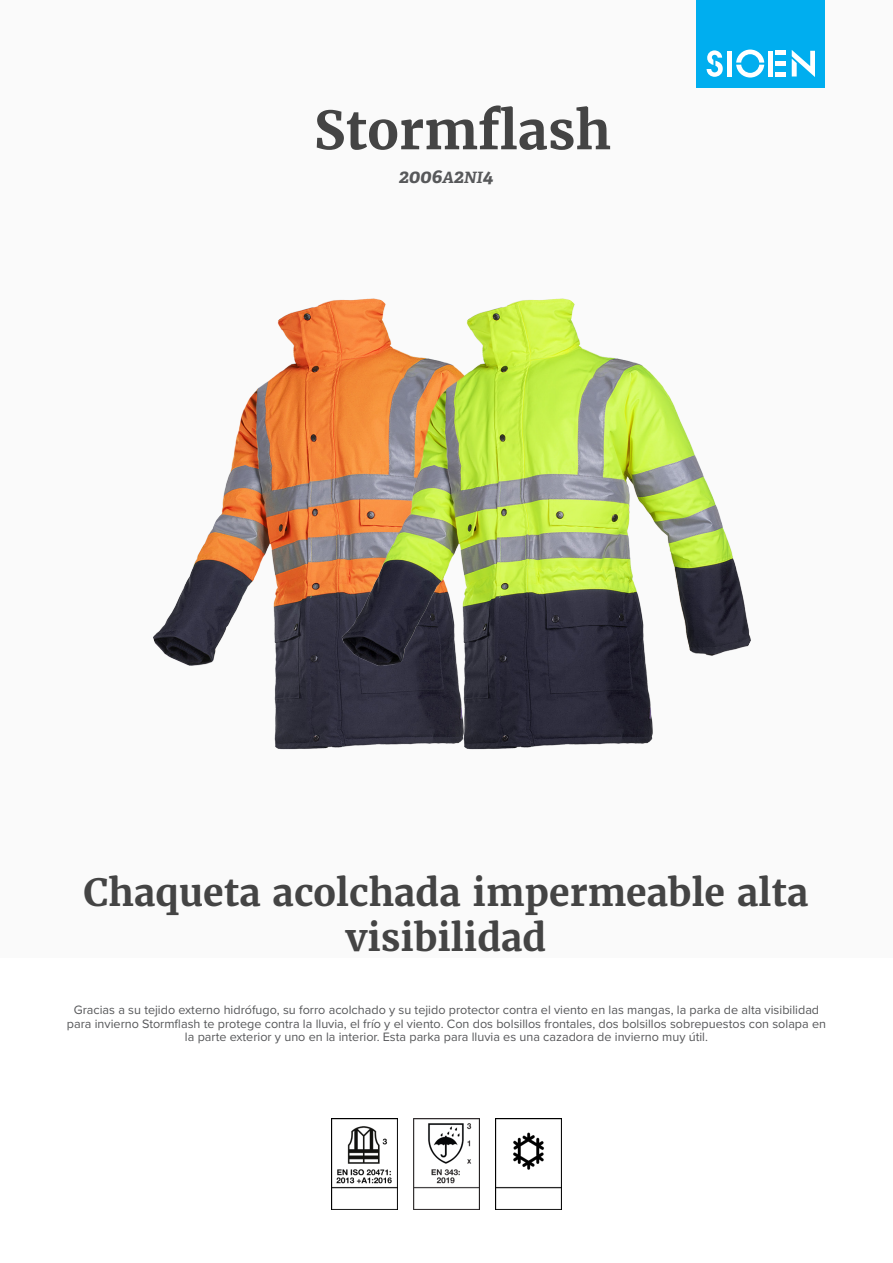
<style>
.page{position:relative;width:893px;height:1263px;background:#fff}
.page>*{position:absolute;margin:0;border:0;box-sizing:border-box;transform-origin:0 0}
.product_name{font:700 52.5px "Merriweather";color:#444}
.product_h2{font:700 37.5px/45px "Merriweather";color:#444;text-align:center}
.product_ref{font:italic 700 19.5px "Adelle";color:#57585a}
.product_description{font:12.6px/13.6px "Proxima Nova";color:#57585a;text-align:center}
.s1{font-size:15.6px}
</style>
<div class="page">
<div style="left:0;top:0;width:893px;height:957px;background:#fafafa"></div>
<div style="left:697px;top:0;width:128px;height:88px;background:#00aeef"></div>
<svg style="left:707px;top:50px;width:16px;height:27px"></svg>
<svg style="left:736px;top:50px;width:28px;height:28px"></svg>
<div style="left:727px;top:51px;width:5px;height:26px;background:#fff"></div>
<div style="left:768px;top:51px;width:5px;height:26px;background:#fff"></div>
<div style="left:775px;top:72px;width:11px;height:5px;background:#fff"></div>
<div style="left:775px;top:61px;width:11px;height:5px;background:#fff"></div>
<hr style="left:775px;top:51px;width:11px;height:4px;background:#fff">
<svg style="left:792px;top:50px;width:23px;height:27px"></svg>
<img style="left:331px;top:1118px;width:66px;height:92px">
<img style="left:413px;top:1118px;width:67px;height:92px">
<img style="left:495px;top:1118px;width:67px;height:92px">
<img style="left:153px;top:311px;width:145px;height:439px">
<img style="left:298px;top:298px;width:453px;height:452px">
<p class="product_name" style="left:314px;top:97px;width:299px">Stormflash</p>
<p class="product_ref" style="left:399px;top:164px;width:96px">2006<span class="s1">A</span>2<span class="s1">NI</span>4</p>
<p class="product_h2" style="left:84px;top:869px;width:726px">Chaqueta acolchada impermeable alta visibilidad</p>
<p class="product_description" style="left:67px;top:1002px;width:761px">Gracias a su tejido externo hidrófugo, su forro acolchado y su tejido protector contra el viento en las mangas, la parka de alta visibilidad para invierno Stormflash te protege contra la lluvia, el frío y el viento. Con dos bolsillos frontales, dos bolsillos sobrepuestos con solapa en la parte exterior y uno en la interior. Esta parka para lluvia es una cazadora de invierno muy útil.</p>
</div>
